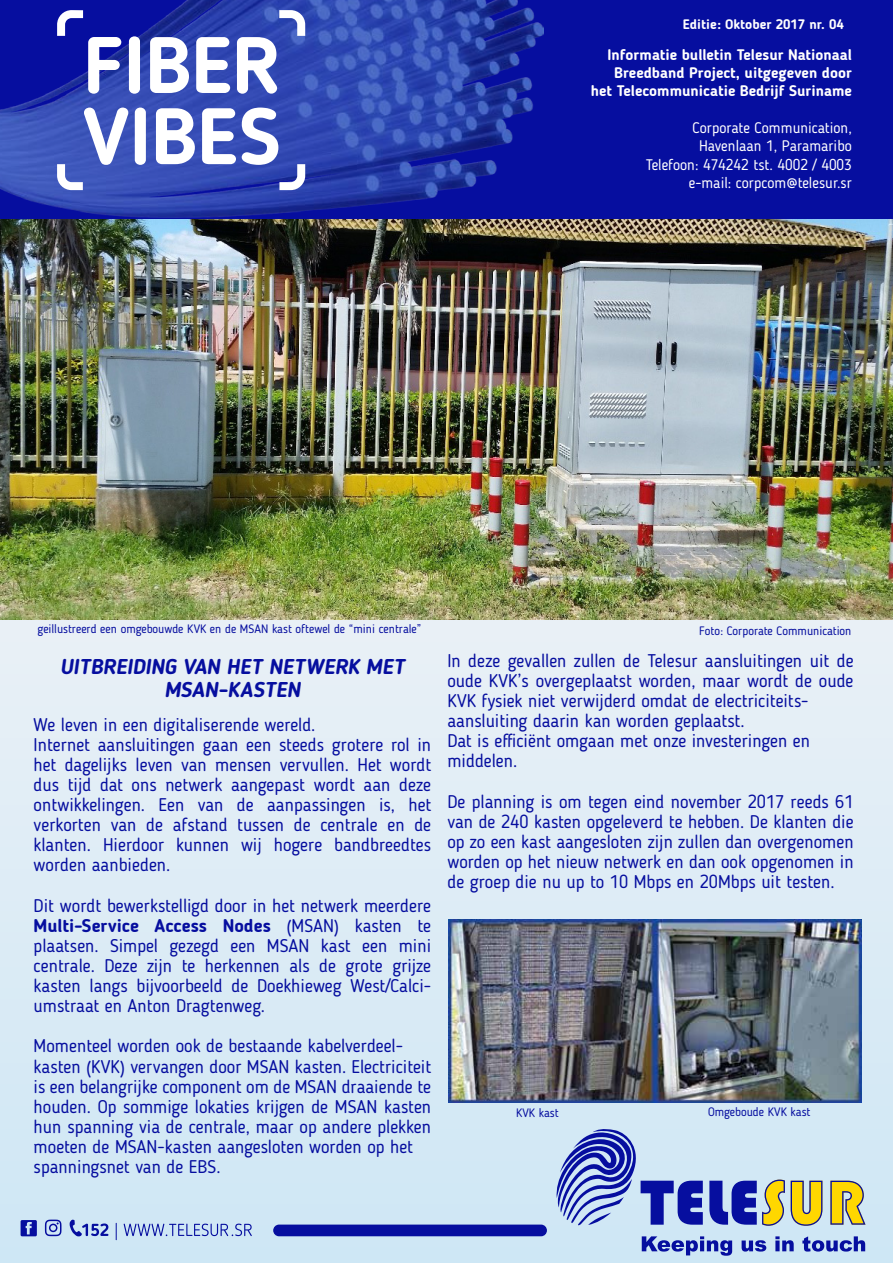
<style>
.page{position:relative;width:893px;height:1263px;background:#fff}
.page>*{position:absolute;margin:0;border:0;box-sizing:border-box;transform-origin:0 0}
.t1{font:700 79.2px/71.1px "Blogger Sans";color:#fff}
.t2{font:italic 700 21.3px/22.8px "Blogger Sans";color:#060e9f;text-align:center}
.t3{font:18.3px/20.1px "Blogger Sans";color:#060e9f}
.t4{font:700 15.3px/18.3px "Blogger Sans";color:#fff;text-align:right}
.t5{font:15.3px/18.3px "Blogger Sans";color:#fff;text-align:right}
.t6{font:700 13.65px "Blogger Sans";color:#fff}
.t7{font:12.15px "Blogger Sans";color:#060e9f}
.s1{font-weight:700}
</style>
<div class="page">
<div style="left:0;top:612px;width:893px;height:651px;background:linear-gradient(to bottom,#eaf1f6,#cee6f5)"></div>
<div style="left:0;top:0;width:893px;height:225px;background:#060e9f"></div>
<img style="left:0;top:0;width:543px;height:217px">
<svg style="left:57px;top:10px;width:26px;height:26px"></svg>
<svg style="left:57px;top:164px;width:26px;height:26px"></svg>
<svg style="left:279px;top:10px;width:26px;height:26px"></svg>
<svg style="left:279px;top:164px;width:26px;height:26px"></svg>
<svg style="left:21px;top:1220px;width:16px;height:16px"></svg>
<svg style="left:45px;top:1219px;width:16px;height:17px"></svg>
<svg style="left:70px;top:1219px;width:38px;height:17px"></svg>
<svg style="left:116px;top:1223px;width:1px;height:17px"></svg>
<svg style="left:124px;top:1223px;width:128px;height:13px;background:#9bafde"></svg>
<svg style="left:642px;top:1236px;width:90px;height:20px;background:#798bd0"></svg>
<svg style="left:742px;top:1240px;width:24px;height:11px"></svg>
<svg style="left:775px;top:1236px;width:19px;height:15px"></svg>
<svg style="left:802px;top:1236px;width:63px;height:15px"></svg>
<svg style="left:555px;top:1128px;width:310px;height:98px;background:#a7b4cc"></svg>
<div style="left:273px;top:1224px;width:274px;height:12px;background:#060e9f;border-radius:6px"></div>
<img style="left:0;top:220px;width:893px;height:399px">
<img style="left:448px;top:920px;width:413px;height:183px">
<h1 class="t1" style="left:83px;top:29px;width:199px">FIBER<br>VIBES</h1>
<p class="t6" style="left:683px;top:16px;width:163px">Editie: Oktober 2017 nr. 04</p>
<p class="t4" style="left:591px;top:45px;width:262px">Informatie bulletin Telesur Nationaal<br>Breedband Project, uitgegeven door het Telecommunicatie Bedrijf Suriname</p>
<p class="t5" style="left:646px;top:118px;width:208px">Corporate Communication,<br>Havenlaan 1, Paramaribo<br>Telefoon: 474242 tst. 4002 / 4003 e-mail: corpcom@telesur.sr</p>
<p class="t7" style="left:37px;top:621px;width:385px">geillustreerd een omgebouwde KVK en de MSAN kast oftewel de “mini centrale”</p>
<p class="t7" style="left:699px;top:624px;width:154px">Foto: Corporate Communication</p>
<p class="t2" style="left:60px;top:655px;width:346px">UITBREIDING VAN HET NETWERK MET<br>MSAN-KASTEN</p>
<p class="t3" style="left:34px;top:714px;width:399px">We leven in een digitaliserende wereld.<br>Internet aansluitingen gaan een steeds grotere rol in het dagelijks leven van mensen vervullen. Het wordt dus tijd dat ons netwerk aangepast wordt aan deze ontwikkelingen. Een van de aanpassingen is, het verkorten van de afstand tussen de centrale en de klanten. Hierdoor kunnen wij hogere bandbreedtes worden aanbieden.</p>
<p class="t3" style="left:34px;top:895px;width:399px;text-align:justify">Dit wordt bewerkstelligd door in het netwerk meerdere <span class="s1">Multi-Service Access Nodes</span> (MSAN) kasten te plaatsen. Simpel gezegd een MSAN kast een mini centrale. Deze zijn te herkennen als de grote grijze kasten langs bijvoorbeeld de Doekhieweg West/Calci&shy;umstraat en Anton Dragtenweg.</p>
<p class="t3" style="left:34px;top:1036px;width:399px">Momenteel worden ook de bestaande kabelverdeel&shy;kasten (KVK) vervangen door MSAN kasten. Electriciteit is een belangrijke component om de MSAN draaiende te houden. Op sommige lokaties krijgen de MSAN kasten hun spanning via de centrale, maar op andere plekken moeten de MSAN-kasten aangesloten worden op het spanningsnet van de EBS.</p>
<p class="t3" style="left:447px;top:650px;width:408px">In deze gevallen zullen de Telesur aansluitingen uit de oude KVK’s overgeplaatst worden, maar wordt de oude KVK fysiek niet verwijderd omdat de electriciteits&shy;aansluiting daarin kan worden geplaatst.<br>Dat is efficiënt omgaan met onze investeringen en middelen.</p>
<p class="t3" style="left:447px;top:791px;width:408px;text-align:justify">De planning is om tegen eind november 2017 reeds 61 van de 240 kasten opgeleverd te hebben. De klanten die op zo een kast aangesloten zijn zullen dan overgenomen worden op het nieuw netwerk en dan ook opgenomen in de groep die nu up to 10 Mbps en 20Mbps uit testen.</p>
<p class="t7" style="left:516px;top:1105px;width:44px">KVK kast</p>
<p class="t7" style="left:708px;top:1105px;width:104px">Omgeboude KVK kast</p>
</div>
